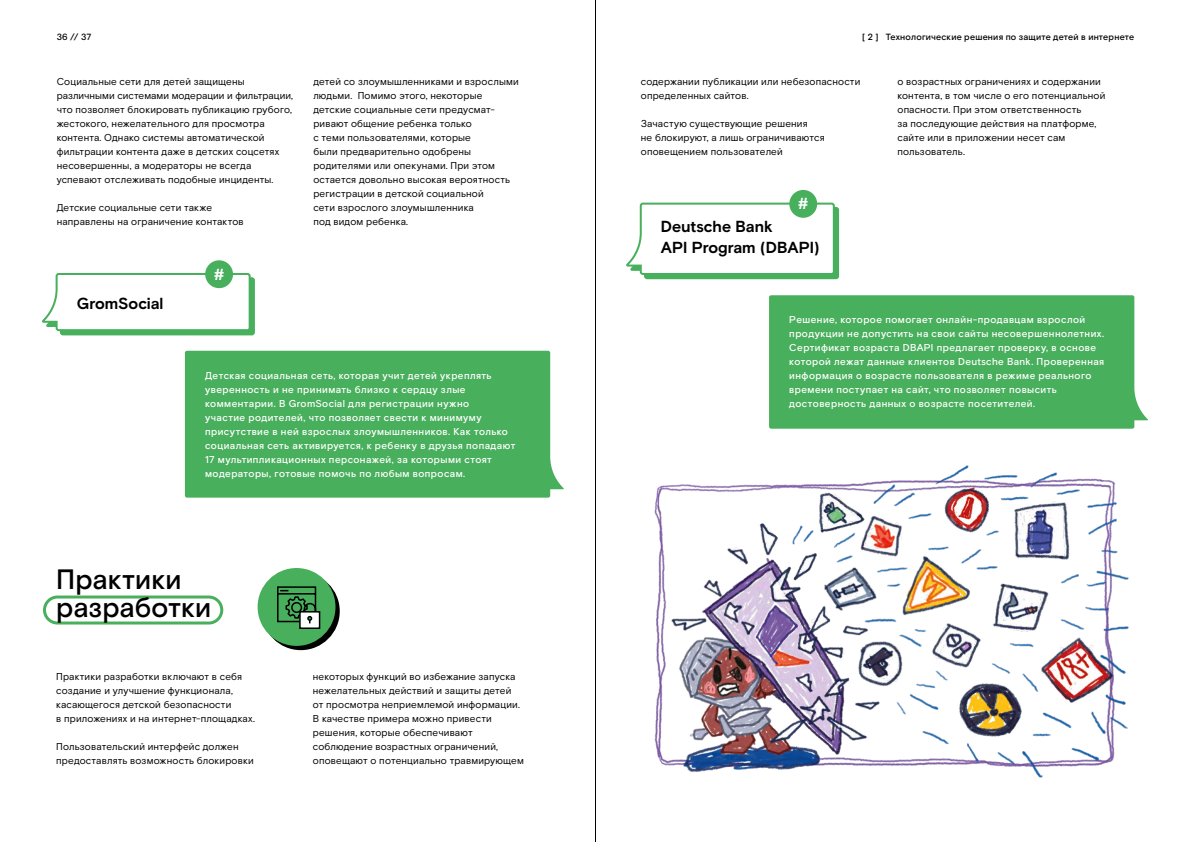
<style>
.page{position:relative;width:1191px;height:842px;background:#fff}
.page>*{position:absolute;margin:0;border:0;box-sizing:border-box;transform-origin:0 0}
.t1{font:500 28px/28px "Rostelecom Basis";color:#000}
.t2{font:700 16px/21px "Rostelecom Basis";color:#000}
.t3{font:700 16px "Rostelecom Basis";color:#fff}
.t4{font:10px/14px "Rostelecom Basis";letter-spacing:.015em;color:#000}
.t5{font:500 10px/14px "Rostelecom Basis";letter-spacing:.045em;color:#fff}
.t6{font:500 9px "Rostelecom Basis";letter-spacing:.02em;color:#000}
</style>
<div class="page">
<div style="left:43px;top:595px;width:180px;height:29px;border:3px solid #48af5c;border-radius:13px"></div>
<div style="left:769px;top:295px;width:379px;height:134px;background:#48af5c"></div>
<div style="left:185px;top:351px;width:379px;height:147px;background:#48af5c"></div>
<svg style="left:626px;top:202px;width:214px;height:78px"></svg>
<svg style="left:42px;top:273px;width:213px;height:63px"></svg>
<div style="left:789px;top:190px;width:28px;height:28px;background:#48af5c;border-radius:50%"></div>
<div style="left:205px;top:260px;width:28px;height:28px;background:#48af5c;border-radius:50%"></div>
<hr style="left:595px;top:0;width:1px;height:842px;background:#000">
<img style="left:654px;top:465px;width:475px;height:313px">
<svg style="left:262px;top:572px;width:78px;height:78px"></svg>
<div style="left:258px;top:568px;width:77px;height:78px;background:#48af5c;border-radius:50%"></div>
<svg style="left:277px;top:586px;width:44px;height:43px"></svg>
<p class="t6" style="left:57px;top:32px;width:36px">36 // 37</p>
<p class="t6" style="left:862px;top:32px;width:273px">[ 2 ] Технологические решения по защите детей в интернете</p>
<p class="t4" style="left:57px;top:75px;width:238px">Социальные сети для детей защищены различными системами модерации и фильтрации, что позволяет блокировать публикацию грубого, жестокого, нежелательного для просмотра контента. Однако системы автоматической фильтрации контента даже в детских соцсетях несовершенны, а модераторы не всегда успевают отслеживать подобные инциденты.</p>
<p class="t4" style="left:57px;top:201px;width:188px">Детские социальные сети также направлены на ограничение контактов</p>
<h2 class="t2" style="left:77px;top:293px;width:88px">GromSocial</h2>
<h2 class="t3" style="left:214px;top:265px;width:12px">#</h2>
<p class="t4" style="left:313px;top:75px;width:207px">детей со злоумышленниками и взрослыми людьми. Помимо этого, некоторые детские социальные сети предусмат&shy;ривают общение ребенка только<br>с теми пользователями, которые<br>были предварительно одобрены родителями или опекунами. При этом остается довольно высокая вероятность регистрации в детской социальной<br>сети взрослого злоумышленника<br>под видом ребенка.</p>
<p class="t5" style="left:205px;top:369px;width:312px">Детская социальная сеть, которая учит детей укреплять уверенность и не принимать близко к сердцу злые комментарии. В GromSocial для регистрации нужно<br>участие родителей, что позволяет свести к минимуму присутствие в ней взрослых злоумышленников. Как только социальная сеть активируется, к ребенку в друзья попадают 17 мультипликационных персонажей, за которыми стоят модераторы, готовые помочь по любым вопросам.</p>
<h1 class="t1" style="left:56px;top:566px;width:156px">Практики разработки</h1>
<p class="t4" style="left:56px;top:670px;width:200px">Практики разработки включают в себя создание и улучшение функционала, касающегося детской безопасности<br>в приложениях и на интернет-площадках.</p>
<p class="t4" style="left:56px;top:740px;width:199px">Пользовательский интерфейс должен предоставлять возможность блокировки</p>
<p class="t4" style="left:313px;top:670px;width:212px">некоторых функций во избежание запуска нежелательных действий и защиты детей от просмотра неприемлемой информации.<br>В качестве примера можно привести решения, которые обеспечивают соблюдение возрастных ограничений, оповещают о потенциально травмирующем</p>
<p class="t4" style="left:641px;top:75px;width:221px">содержании публикации или небезопасности определенных сайтов.</p>
<p class="t4" style="left:641px;top:117px;width:185px">Зачастую существующие решения<br>не блокируют, а лишь ограничиваются оповещением пользователей</p>
<h2 class="t3" style="left:798px;top:194px;width:12px">#</h2>
<h2 class="t2" style="left:661px;top:216px;width:160px">Deutsche Bank<br>API Program (DBAPI)</h2>
<p class="t4" style="left:897px;top:75px;width:209px">о возрастных ограничениях и содержании контента, в том числе о его потенциальной опасности. При этом ответственность<br>за последующие действия на платформе, сайте или в приложении несет сам пользователь.</p>
<p class="t5" style="left:789px;top:313px;width:316px">Решение, которое помогает онлайн-продавцам взрослой продукции не допустить на свои сайты несовершеннолетних.<br>Сертификат возраста DBAPI предлагает проверку, в основе которой лежат данные клиентов Deutsche Bank. Проверенная информация о возрасте пользователя в режиме реального времени поступает на сайт, что позволяет повысить достоверность данных о возрасте посетителей.</p>
</div>
